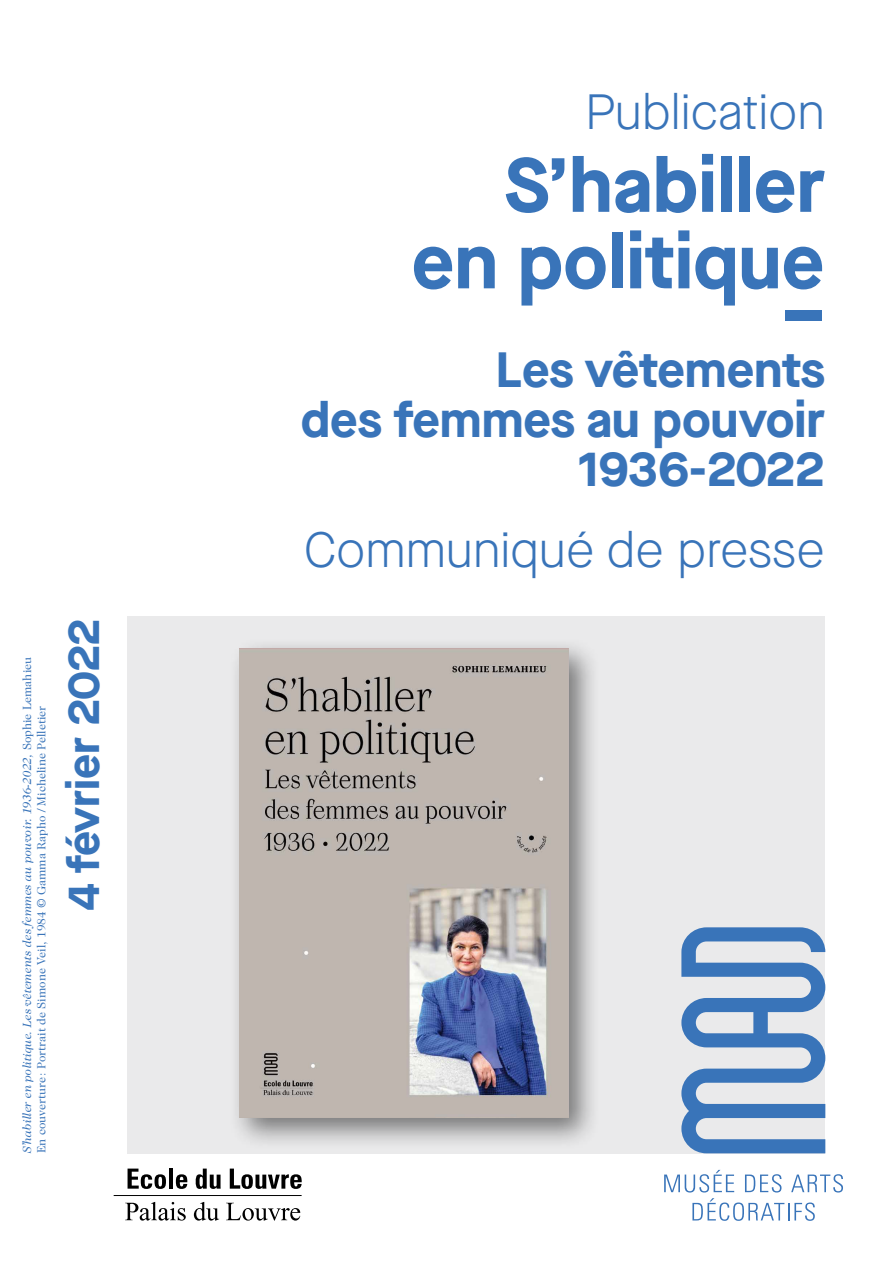
<style>
.page{position:relative;width:893px;height:1263px;background:#fff}
.page>*{position:absolute;margin:0;border:0;box-sizing:border-box;transform-origin:0 0}
.t1{font:700 76.5px/76.5px "Maison Neue";color:#3974b9;text-align:right}
.t2{font:700 49.5px/49.5px "Maison Neue";color:#3974b9;text-align:right}
.t3{font:300 49.5px "Maison Neue";color:#3974b9}
.t4{font:700 45px "Maison Neue";color:#3974b9}
.t5{font:12px/14.4px "Caslon 224 Std";color:#3974b9}
.s1{font-style:italic}
</style>
<div class="page">
<div style="left:128px;top:616px;width:697px;height:537px;background:#eaeaeb"></div>
<div style="left:228px;top:636px;width:373px;height:515px;background:#000;opacity:.5"></div>
<img style="left:239px;top:648px;width:329px;height:470px">
<svg style="left:128px;top:1168px;width:38px;height:21px"></svg>
<hr style="left:169px;top:1168px;width:4px;height:21px;background:#000">
<svg style="left:176px;top:1174px;width:11px;height:15px"></svg>
<svg style="left:196px;top:1168px;width:25px;height:21px"></svg>
<svg style="left:230px;top:1168px;width:72px;height:21px"></svg>
<hr style="left:114px;top:1195px;width:188px;height:1px;background:#000">
<svg style="left:125px;top:1202px;width:61px;height:18px"></svg>
<svg style="left:194px;top:1202px;width:25px;height:18px"></svg>
<svg style="left:226px;top:1203px;width:74px;height:17px"></svg>
<svg style="left:681px;top:927px;width:144px;height:226px"></svg>
<svg style="left:664px;top:1170px;width:70px;height:22px"></svg>
<svg style="left:745px;top:1174px;width:36px;height:18px"></svg>
<svg style="left:791px;top:1174px;width:52px;height:18px"></svg>
<svg style="left:692px;top:1198px;width:123px;height:23px"></svg>
<p class="t5" style="left:20px;top:1153px;width:498px;rotate:-90deg"><span class="s1">S’habiller en politique. Les vêtements des femmes au pouvoir. 1936-2022,</span> Sophie Lemahieu<br>En couverture: Portrait de Simone Veil, 1984 © Gamma Rapho / Micheline Pelletier</p>
<h3 class="t4" style="left:52px;top:910px;width:294px;rotate:-90deg">4 février 2022</h3>
<h2 class="t3" style="left:585px;top:80px;width:241px">Publication</h2>
<h1 class="t1" style="left:412px;top:144px;width:415px">S’habiller en politique</h1>
<h1 class="t1" style="left:782px;top:270px;width:44px">–</h1>
<h2 class="t2" style="left:301px;top:344px;width:526px">Les vêtements<br>des femmes au pouvoir<br>1936-2022</h2>
<h2 class="t3" style="left:304px;top:518px;width:522px">Communiqué de presse</h2>
</div>
